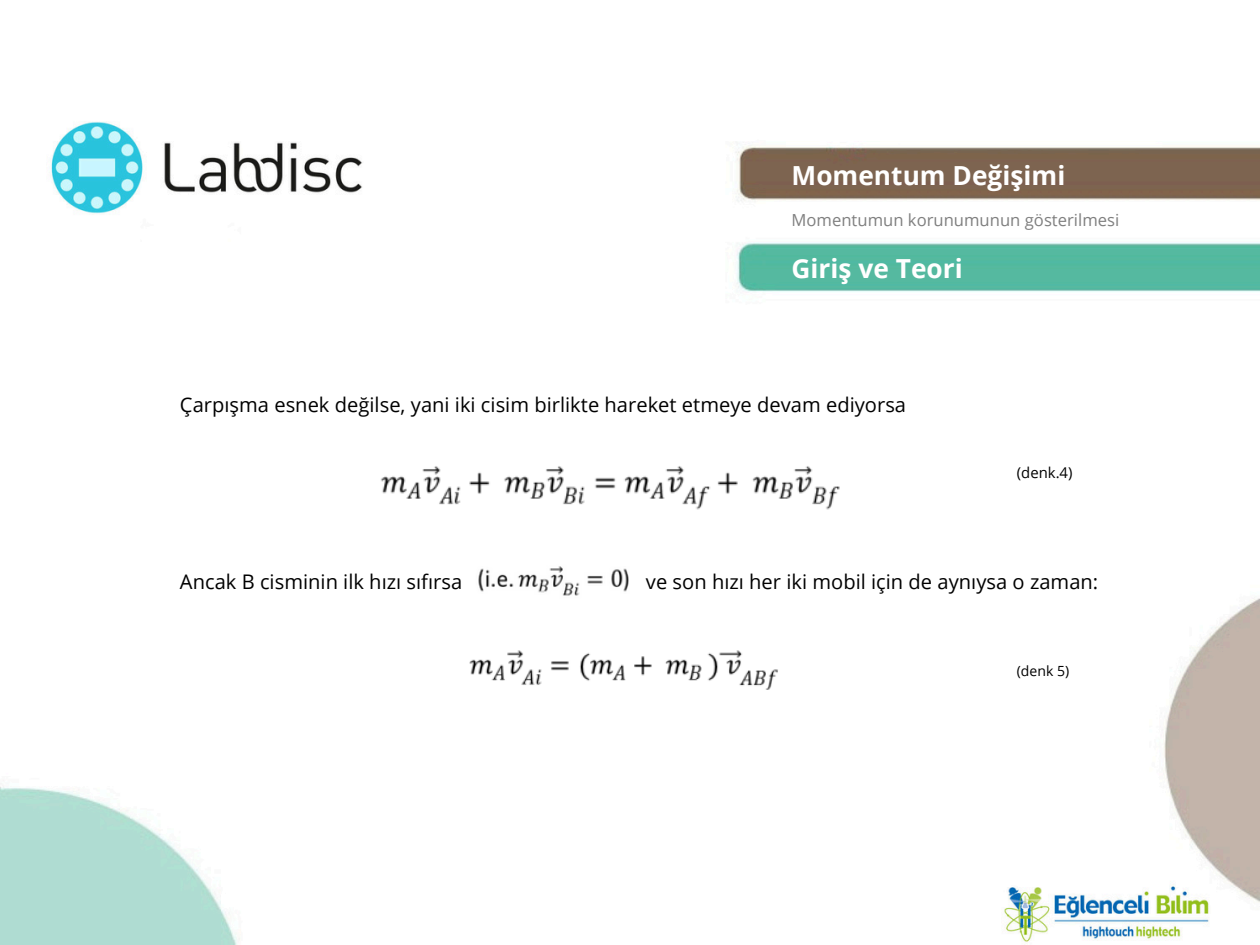
<style>
.page{position:relative;width:1260px;height:945px;background:#fff}
.page>*{position:absolute;margin:0;border:0;box-sizing:border-box;transform-origin:0 0}
.t1{font:700 26.25px "Open Sans";color:#fff}
.t2{font:20.12px "Open Sans";color:#000}
.t3{font:16.62px "Open Sans";color:#7f7f7f}
.t4{font:14.88px "Open Sans";color:#000}
.t5{font:14px "Open Sans";color:#000}
</style>
<div class="page">
<img style="left:0;top:121px;width:1260px;height:824px">
<img style="left:346px;top:456px;width:532px;height:75px">
<img style="left:476px;top:565px;width:154px;height:34px">
<img style="left:462px;top:643px;width:330px;height:67px">
<p class="t1" style="left:792px;top:157px;width:275px">Momentum Değişimi</p>
<p class="t3" style="left:792px;top:208px;width:329px">Momentumun korunumunun gösterilmesi</p>
<p class="t1" style="left:792px;top:250px;width:173px">Giriş ve Teori</p>
<p class="t2" style="left:180px;top:390px;width:728px">Çarpışma esnek değilse, yani iki cisim birlikte hareket etmeye devam ediyorsa</p>
<p class="t4" style="left:1017px;top:462px;width:57px">(denk.4)</p>
<h2 class="t2" style="left:180px;top:567px;width:284px">Ancak B cisminin ilk hızı sıfırsa</h2>
<h2 class="t2" style="left:646px;top:567px;width:454px">ve son hızı her iki mobil için de aynıysa o zaman:</h2>
<p class="t5" style="left:1017px;top:661px;width:54px">(denk 5)</p>
</div>
